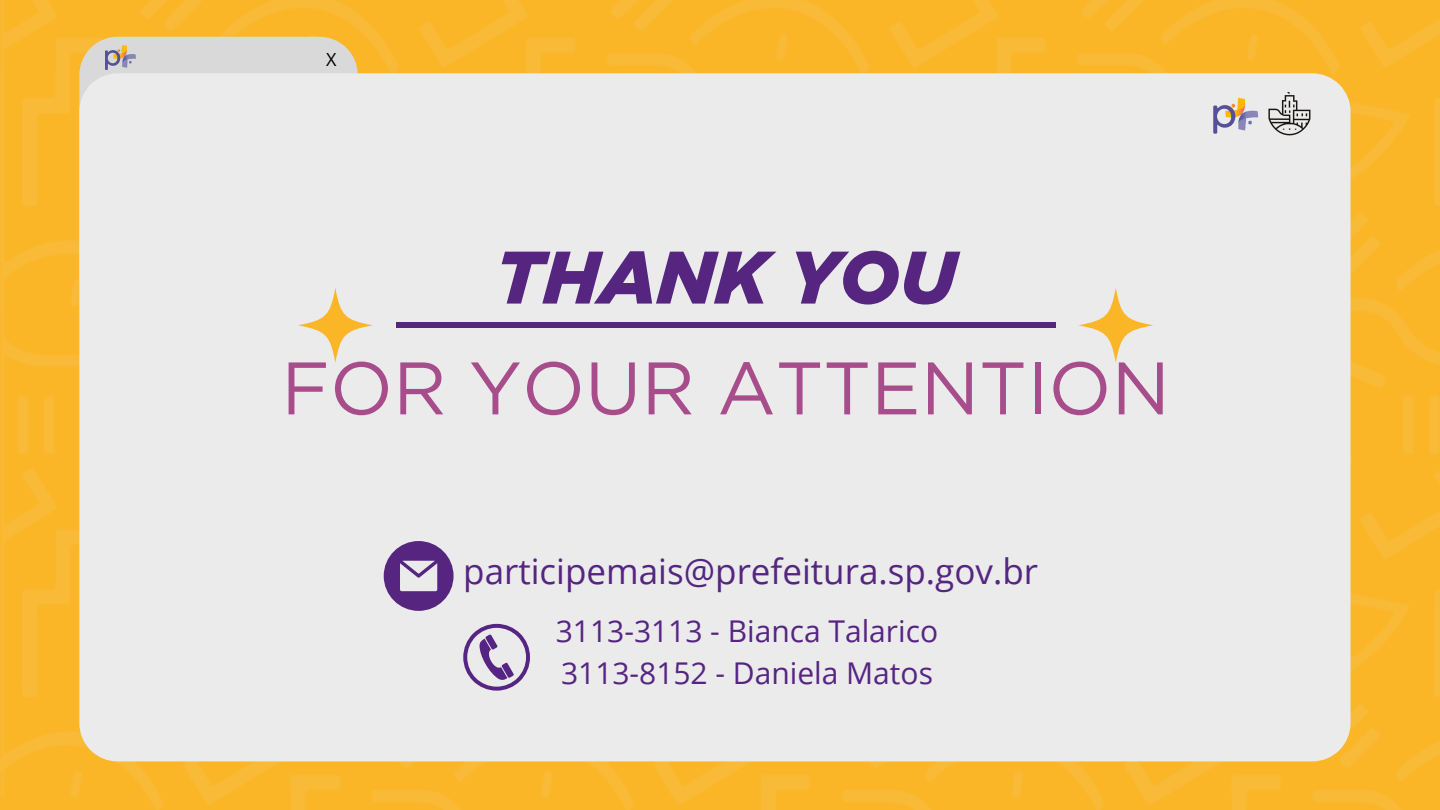
<style>
.page{position:relative;width:1440px;height:810px;background:#fff}
.page>*{position:absolute;margin:0;border:0;box-sizing:border-box;transform-origin:0 0}
.t1{font:74.2px "Gotham";color:#a84d8b}
.t2{font:italic 900 74.2px "Gotham";color:#552580}
.t3{font:35px "Open Sans";color:#552580}
.t4{font:30px "Open Sans";color:#562483}
.t5{font:18px "Open Sans";color:#000}
</style>
<div class="page">
<img style="left:0;top:0;width:1440px;height:810px">
<svg style="left:79px;top:37px;width:279px;height:36px;fill:#d9d9d9"></svg>
<div style="left:79px;top:73px;width:1272px;height:688px;background:#ebebeb"></div>
<img style="left:105px;top:45px;width:30px;height:25px">
<img style="left:1263px;top:86px;width:56px;height:58px">
<img style="left:1208px;top:93px;width:53px;height:48px">
<svg style="left:384px;top:541px;width:69px;height:70px"></svg>
<svg style="left:463px;top:624px;width:67px;height:67px"></svg>
<div style="left:396px;top:323px;width:660px;height:5px;background:#552580"></div>
<svg style="left:298px;top:288px;width:75px;height:75px;fill:#ebebeb"></svg>
<svg style="left:1078px;top:288px;width:75px;height:75px;fill:#ebebeb"></svg>
<p class="t5" style="left:326px;top:46px;width:12px">X</p>
<p class="t2" style="left:495px;top:232px;width:462px">THANK YOU</p>
<h1 class="t1" style="left:281px;top:343px;width:890px">FOR YOUR ATTENTION</h1>
<p class="t3" style="left:463px;top:547px;width:576px">participemais@prefeitura.sp.gov.br</p>
<p class="t4" style="left:556px;top:610px;width:384px">3113-3113 - Bianca Talarico</p>
<p class="t4" style="left:561px;top:652px;width:373px">3113-8152 - Daniela Matos</p>
</div>
